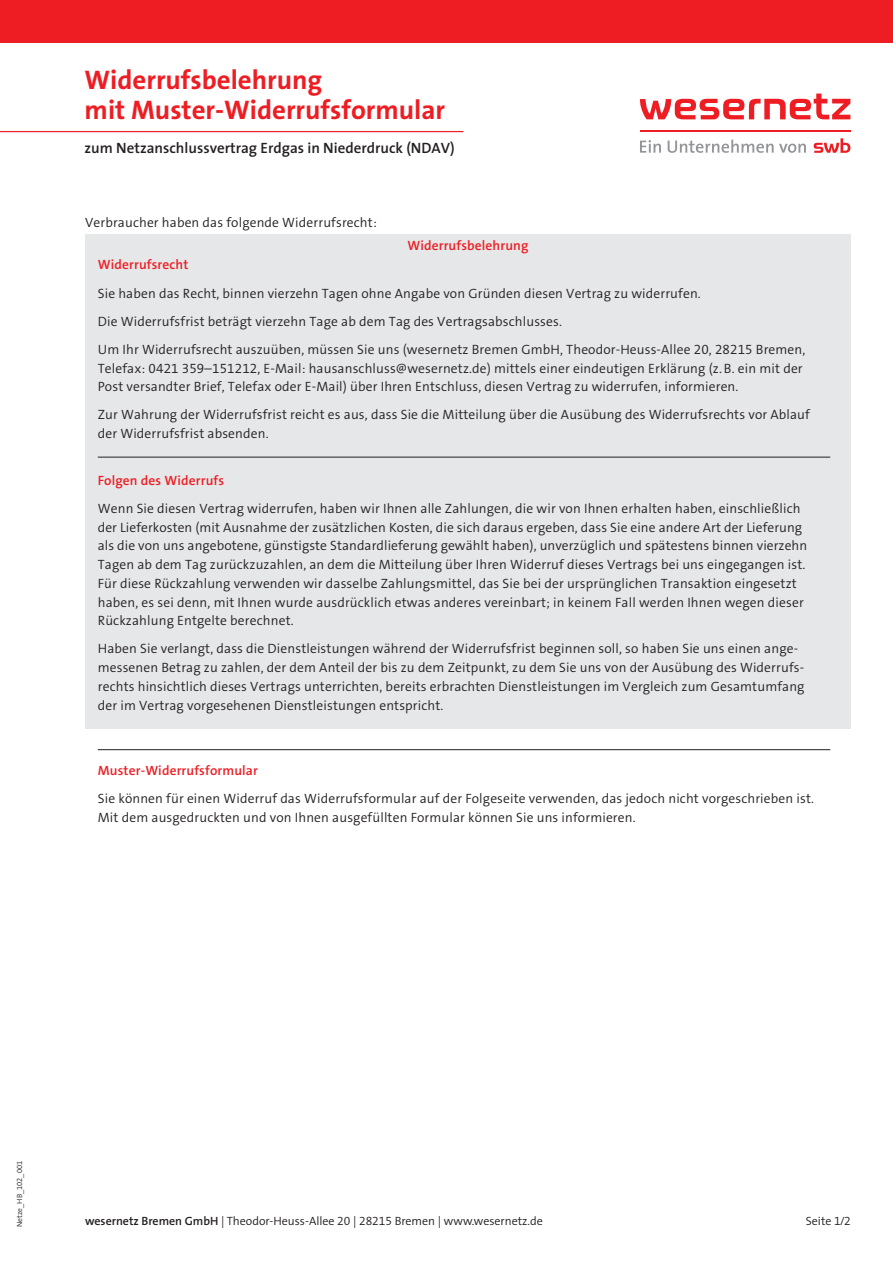
<style>
.page{position:relative;width:893px;height:1263px;background:#fff}
.page>*{position:absolute;margin:0;border:0;box-sizing:border-box;transform-origin:0 0}
.t1{font:700 27px/30px "The Sans B W7";color:#ee1d23}
.t2{font:600 15px "The Sans";color:#231f20}
.t3{font:13.5px/18.8px "The Sans LP4 Se Lig";letter-spacing:.01em;color:#231f20}
.t4{font:13.5px "The Sans LP6 Se Bld";letter-spacing:.01em;color:#ee1d23}
.t5{font:12px "The Sans LP4 Se Lig";color:#231f20}
.t6{font:300 12px "The Sans";color:#231f20}
.t7{font:7.5px "The Sans LP4 Se Lig";color:#231f20}
.s1{font-family:"The Sans";font-weight:300}
.s2{font-family:"The Sans LP6 Se Bld"}
.s3{font-family:"The Sans Semi Light Expert";font-weight:400}
</style>
<div class="page">
<div style="left:85px;top:234px;width:766px;height:494px;background:#e6e7e9"></div>
<hr style="left:640px;top:130px;width:210px;height:1px;background:#ee1d23">
<svg style="left:640px;top:140px;width:21px;height:13px"></svg>
<svg style="left:668px;top:140px;width:138px;height:13px"></svg>
<svg style="left:814px;top:138px;width:36px;height:15px"></svg>
<svg style="left:640px;top:94px;width:210px;height:25px"></svg>
<div style="left:0;top:0;width:893px;height:43px;background:#ee1d23"></div>
<hr style="left:0;top:131px;width:463px;height:1px;background:#ee1d23">
<hr style="left:98px;top:457px;width:732px;height:1px;background:#231f20">
<hr style="left:98px;top:749px;width:732px;height:1px;background:#231f20">
<p class="t1" style="left:85px;top:65px;width:362px">Widerrufsbelehrung<br>mit Muster-Widerrufsformular</p>
<p class="t2" style="left:85px;top:135px;width:372px">zum Netzanschlussvertrag Erdgas in Niederdruck (NDAV)</p>
<p class="t3" style="left:85px;top:213px;width:293px">Verbraucher haben das folgende Widerrufsrecht:</p>
<p class="t4" style="left:98px;top:256px;width:92px">Widerrufsrecht</p>
<p class="t3" style="left:98px;top:284px;width:605px">Sie haben das Recht, binnen vierzehn Tagen ohne Angabe von Gründen diesen Vertrag zu widerrufen.</p>
<p class="t3" style="left:98px;top:312px;width:466px">Die Widerrufsfrist beträgt vierzehn Tage ab dem Tag des Vertragsabschlusses.</p>
<p class="t3" style="left:98px;top:340px;width:709px">Um Ihr Widerrufsrecht auszuüben, müssen Sie uns (wesernetz Bremen GmbH, Theodor-Heuss-Allee 20, 28215 Bremen,<br>Telefax: 0421 359–151212, E-Mail: <span class="s1">hausanschluss@wesernetz.de)</span> mittels einer eindeutigen Erklärung (z. B. ein mit der<br>Post versandter Brief, Telefax oder E-Mail) über Ihren Entschluss, diesen Vertrag zu widerrufen, informieren.</p>
<p class="t3" style="left:98px;top:406px;width:714px">Zur Wahrung der Widerrufsfrist reicht es aus, dass Sie die Mitteilung über die Ausübung des Widerrufsrechts vor Ablauf der Widerrufsfrist absenden.</p>
<p class="t4" style="left:98px;top:471px;width:128px">Folgen des Widerrufs</p>
<p class="t3" style="left:98px;top:499px;width:711px">Wenn Sie diesen Vertrag widerrufen, haben wir Ihnen alle Zahlungen, die wir von Ihnen erhalten haben, einschließlich der Lieferkosten (mit Ausnahme der zusätzlichen Kosten, die sich daraus ergeben, dass Sie eine andere Art der Lieferung als die von uns angebotene, günstigste Standardlieferung gewählt haben), unverzüglich und spätestens binnen vierzehn Tagen ab dem Tag zurückzuzahlen, an dem die Mitteilung über Ihren Widerruf dieses Vertrags bei uns eingegangen ist.<br>Für diese Rückzahlung verwenden wir dasselbe Zahlungsmittel, das Sie bei der ursprünglichen Transaktion eingesetzt haben, es sei denn, mit Ihnen wurde ausdrücklich etwas anderes vereinbart; in keinem Fall werden Ihnen wegen dieser Rückzahlung Entgelte berechnet.</p>
<p class="t3" style="left:98px;top:640px;width:708px">Haben Sie verlangt, dass die Dienstleistungen während der Widerrufsfrist beginnen soll, so haben Sie uns einen ange&shy;messenen Betrag zu zahlen, der dem Anteil der bis zu dem Zeitpunkt, zu dem Sie uns von der Ausübung des Widerrufs&shy;rechts hinsichtlich dieses Vertrags unterrichten, bereits erbrachten Dienstleistungen im Vergleich zum Gesamtumfang der im Vertrag vorgesehenen Dienstleistungen entspricht.</p>
<p class="t4" style="left:407px;top:237px;width:123px">Widerrufsbelehrung</p>
<p class="t4" style="left:98px;top:762px;width:162px">Muster-Widerrufsformular</p>
<p class="t3" style="left:98px;top:789px;width:718px">Sie können für einen Widerruf das Widerrufsformular auf der Folgeseite verwenden, das jedoch nicht vorgeschrieben ist.<br>Mit dem ausgedruckten und von Ihnen ausgefüllten Formular können Sie uns informieren.</p>
<p class="t7" style="left:15px;top:1227px;width:67px;rotate:-90deg">Netze_HB_102_001</p>
<p class="t5" style="left:85px;top:1213px;width:459px"><span class="s2">wesernetz Bremen GmbH</span> | Theodor-Heuss-Allee 20 | 28215 Bremen | www.wesernetz.de</p>
<p class="t6" style="left:806px;top:1211px;width:46px">Seite <span class="s3">1/2</span></p>
</div>
